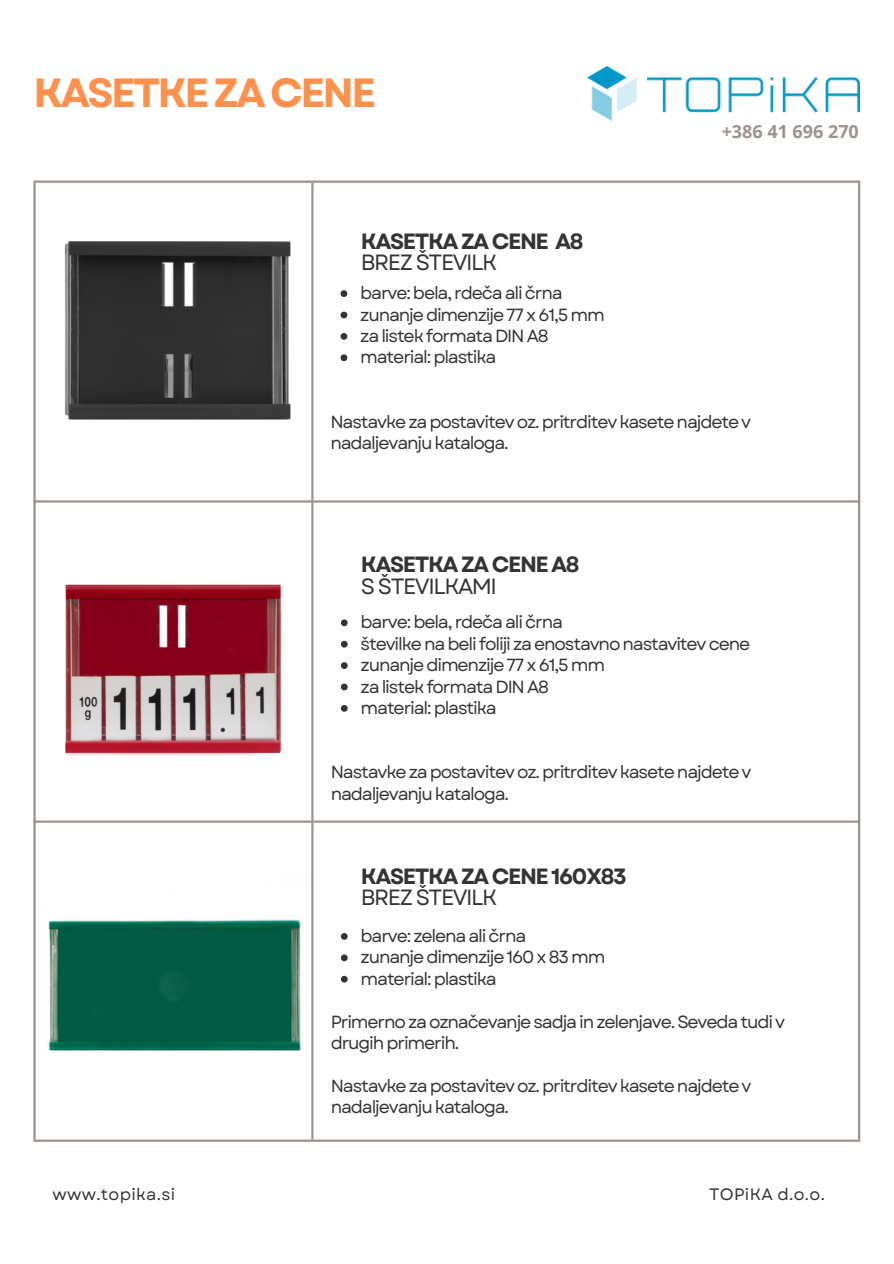
<style>
.page{position:relative;width:894px;height:1264px;background:#fff}
.page>*{position:absolute;margin:0;border:0;box-sizing:border-box;transform-origin:0 0}
.t1{font:700 40.8px "Garet";letter-spacing:-.065em;color:#ff914d}
.t2{font:700 22.05px/21.3px "Garet";letter-spacing:-.065em;color:#343434}
.t3{font:700 18px "Open Sans";color:#9d938e}
.t4{font:17.55px/21.3px "Garet";letter-spacing:-.065em;color:#343434}
.t5{font:16.5px "Garet";letter-spacing:.02em;color:#343434}
.s1{font-weight:400}
</style>
<div class="page">
<hr style="left:33px;top:180px;width:827px;height:3px;background:#9d938e">
<hr style="left:33px;top:1139px;width:827px;height:2px;background:#9d938e">
<hr style="left:33px;top:820px;width:827px;height:2px;background:#9d938e">
<hr style="left:33px;top:500px;width:827px;height:2px;background:#9d938e">
<hr style="left:311px;top:183px;width:2px;height:956px;background:#9d938e">
<hr style="left:857px;top:182px;width:3px;height:957px;background:#9d938e">
<hr style="left:33px;top:183px;width:3px;height:956px;background:#9d938e">
<img style="left:587px;top:66px;width:272px;height:54px">
<img style="left:64px;top:241px;width:227px;height:179px">
<img style="left:65px;top:584px;width:218px;height:172px">
<img style="left:47px;top:919px;width:254px;height:132px">
<svg style="left:340px;top:290px;width:7px;height:7px"></svg>
<svg style="left:340px;top:311px;width:7px;height:7px"></svg>
<svg style="left:340px;top:333px;width:7px;height:7px"></svg>
<svg style="left:340px;top:354px;width:7px;height:7px"></svg>
<svg style="left:341px;top:619px;width:6px;height:7px"></svg>
<svg style="left:341px;top:641px;width:6px;height:6px"></svg>
<svg style="left:341px;top:662px;width:6px;height:7px"></svg>
<svg style="left:341px;top:683px;width:6px;height:7px"></svg>
<svg style="left:341px;top:705px;width:6px;height:6px"></svg>
<svg style="left:341px;top:933px;width:6px;height:6px"></svg>
<svg style="left:341px;top:954px;width:6px;height:7px"></svg>
<svg style="left:341px;top:975px;width:6px;height:7px"></svg>
<h2 class="t1" style="left:33px;top:63px;width:344px">KASETKE ZA CENE</h2>
<p class="t2" style="left:361px;top:230px;width:224px">KASETKA ZA CENE A8<br><span class="s1">BREZ ŠTEVILK</span></p>
<p class="t4" style="left:360px;top:282px;width:204px">barve: bela, rdeča ali črna</p>
<p class="t4" style="left:360px;top:304px;width:246px">zunanje dimenzije 77 x 61,5 mm</p>
<p class="t4" style="left:360px;top:325px;width:190px">za listek formata DIN A8</p>
<h2 class="t4" style="left:360px;top:347px;width:138px">material: plastika</h2>
<p class="t3" style="left:721px;top:119px;width:139px">+386 41 696 270</p>
<p class="t4" style="left:330px;top:411px;width:422px">Nastavke za postavitev oz. pritrditev kasete najdete v nadaljevanju kataloga.</p>
<p class="t2" style="left:361px;top:554px;width:220px">KASETKA ZA CENE A8<br><span class="s1">S ŠTEVILKAMI</span></p>
<p class="t4" style="left:360px;top:611px;width:204px">barve: bela, rdeča ali črna</p>
<p class="t4" style="left:360px;top:633px;width:391px">številke na beli foliji za enostavno nastavitev cene</p>
<p class="t4" style="left:360px;top:654px;width:246px">zunanje dimenzije 77 x 61,5 mm</p>
<p class="t4" style="left:360px;top:676px;width:190px">za listek formata DIN A8</p>
<h2 class="t4" style="left:360px;top:697px;width:138px">material: plastika</h2>
<p class="t4" style="left:331px;top:761px;width:422px">Nastavke za postavitev oz. pritrditev kasete najdete v nadaljevanju kataloga.</p>
<p class="t2" style="left:361px;top:865px;width:267px">KASETKA ZA CENE 160X83<br><span class="s1">BREZ ŠTEVILK</span></p>
<p class="t4" style="left:360px;top:925px;width:167px">barve: zelena ali črna</p>
<p class="t4" style="left:360px;top:946px;width:246px">zunanje dimenzije 160 x 83 mm</p>
<p class="t4" style="left:360px;top:968px;width:138px">material: plastika</p>
<p class="t4" style="left:331px;top:1010px;width:456px">Primerno za označevanje sadja in zelenjave. Seveda tudi v drugih primerih.</p>
<p class="t4" style="left:331px;top:1075px;width:422px">Nastavke za postavitev oz. pritrditev kasete najdete v nadaljevanju kataloga.</p>
<p class="t5" style="left:52px;top:1182px;width:124px">www.topika.si</p>
<p class="t5" style="left:709px;top:1182px;width:117px">TOPiKA d.o.o.</p>
</div>
